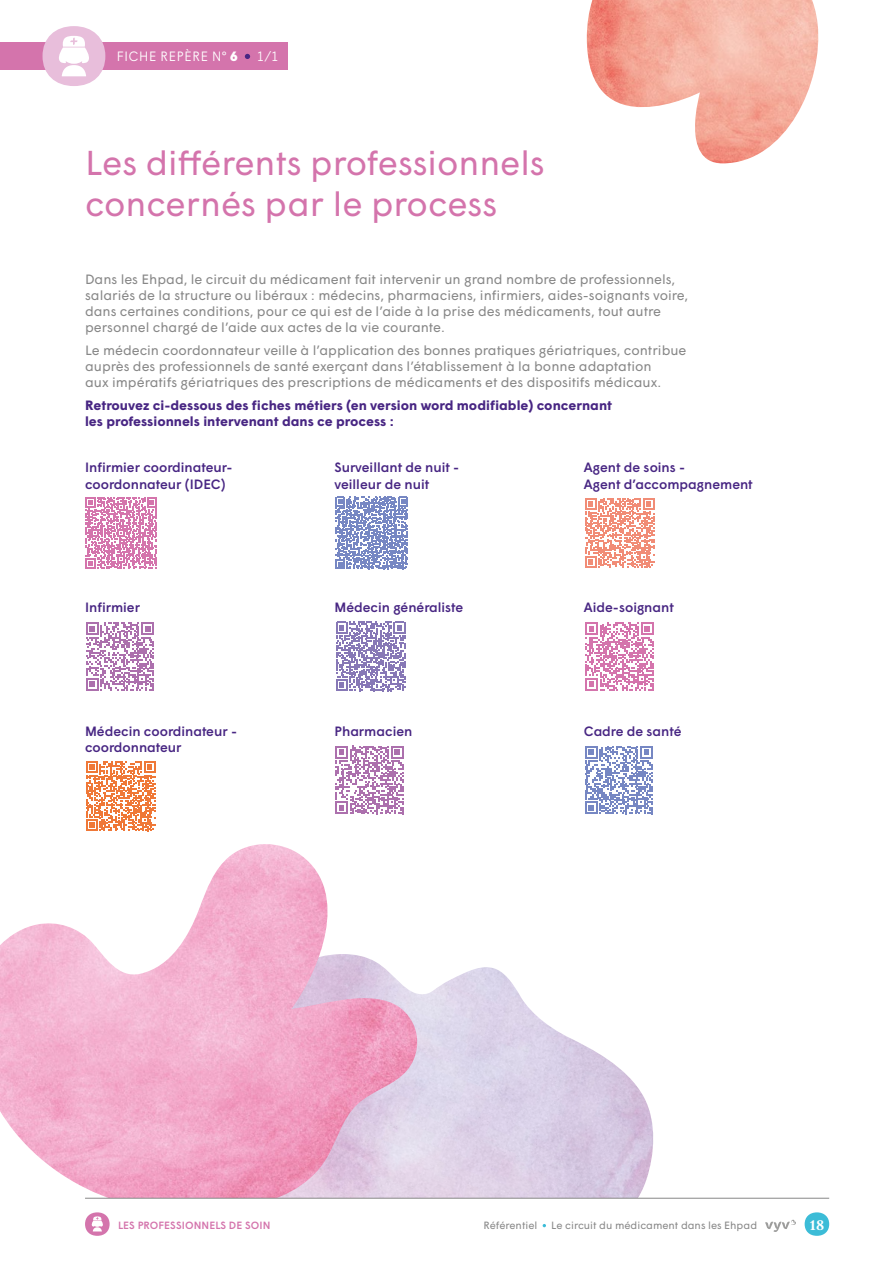
<style>
.page{position:relative;width:893px;height:1263px;background:#fff}
.page>*{position:absolute;margin:0;border:0;box-sizing:border-box;transform-origin:0 0}
.t1{font:34.5px/41.4px "Wigrum";color:#d474ac}
.t2{font:700 15px "Aria Text G1";color:#fff}
.t3{font:13.5px/16.2px "Wigrum";color:#878787}
.t4{font:500 13.5px/16.2px "Wigrum";color:#482683}
.t5{font:700 13.5px/16.2px "Wigrum";color:#482683}
.t6{font:300 13.5px "Wigrum";letter-spacing:.01em;color:#fff}
.t7{font:10.5px "Wigrum";color:#878787}
.t8{font:500 10.5px "Wigrum";letter-spacing:.01em;color:#d474ac}
.s1{font-weight:900}
</style>
<div class="page">
<img style="left:587px;top:0;width:232px;height:163px">
<img style="left:0;top:844px;width:419px;height:354px">
<svg style="left:512px;top:622px;width:317px;height:576px"></svg>
<svg style="left:85px;top:497px;width:72px;height:72px"></svg>
<svg style="left:86px;top:622px;width:68px;height:69px"></svg>
<svg style="left:86px;top:761px;width:70px;height:70px"></svg>
<svg style="left:336px;top:497px;width:72px;height:72px"></svg>
<svg style="left:336px;top:622px;width:69px;height:69px"></svg>
<svg style="left:335px;top:746px;width:69px;height:68px"></svg>
<svg style="left:585px;top:498px;width:70px;height:70px"></svg>
<svg style="left:585px;top:622px;width:68px;height:69px"></svg>
<svg style="left:585px;top:746px;width:68px;height:68px"></svg>
<div style="left:85px;top:1212px;width:25px;height:24px;background:#d474ac;border-radius:50%"></div>
<svg style="left:91px;top:1216px;width:12px;height:15px"></svg>
<div style="left:805px;top:1212px;width:24px;height:24px;background:#3cbcd7;border-radius:50%"></div>
<hr style="left:85px;top:1198px;width:744px;height:1px;background:#878787">
<svg style="left:765px;top:1219px;width:31px;height:13px"></svg>
<div style="left:74px;top:43px;width:213px;height:27px;background:#d474ac"></div>
<svg style="left:245px;top:54px;width:5px;height:5px"></svg>
<div style="left:0;top:43px;width:74px;height:27px;background:#d474ac"></div>
<div style="left:43px;top:26px;width:62px;height:60px;background:#e8bedb;border-radius:50%"></div>
<svg style="left:59px;top:36px;width:30px;height:40px"></svg>
<p class="t6" style="left:116px;top:46px;width:123px">FICHE REPÈRE N° <span class="s1">6</span></p>
<p class="t6" style="left:257px;top:46px;width:23px">1/1</p>
<h1 class="t1" style="left:85px;top:139px;width:461px">Les différents professionnels concernés par le process</h1>
<p class="t3" style="left:85px;top:270px;width:605px">Dans les Ehpad, le circuit du médicament fait intervenir un grand nombre de professionnels, salariés de la structure ou libéraux : médecins, pharmaciens, infirmiers, aides-soignants voire, dans certaines conditions, pour ce qui est de l’aide à la prise des médicaments, tout autre personnel chargé de l’aide aux actes de la vie courante.</p>
<p class="t3" style="left:85px;top:341px;width:603px">Le médecin coordonnateur veille à l’application des bonnes pratiques gériatriques, contribue auprès des professionnels de santé exerçant dans l’établissement à la bonne adaptation<br>aux impératifs gériatriques des prescriptions de médicaments et des dispositifs médicaux.</p>
<p class="t5" style="left:85px;top:396px;width:529px">Retrouvez ci-dessous des fiches métiers (en version word modifiable) concernant les professionnels intervenant dans ce process :</p>
<p class="t4" style="left:85px;top:458px;width:149px">Infirmier coordinateur&shy;coordonnateur (IDEC)</p>
<p class="t4" style="left:334px;top:458px;width:126px">Surveillant de nuit - veilleur de nuit</p>
<p class="t4" style="left:584px;top:458px;width:170px">Agent de soins -<br>Agent d’accompagnement</p>
<p class="t4" style="left:85px;top:598px;width:56px">Infirmier</p>
<p class="t4" style="left:85px;top:722px;width:154px">Médecin coordinateur - coordonnateur</p>
<p class="t4" style="left:334px;top:598px;width:130px">Médecin généraliste</p>
<p class="t4" style="left:334px;top:722px;width:79px">Pharmacien</p>
<p class="t4" style="left:584px;top:598px;width:91px">Aide-soignant</p>
<p class="t4" style="left:584px;top:722px;width:99px">Cadre de santé</p>
<p class="t8" style="left:118px;top:1217px;width:154px">LES PROFESSIONNELS DE SOIN</p>
<p class="t7" style="left:484px;top:1217px;width:55px">Référentiel</p>
<p class="t7" style="left:551px;top:1217px;width:207px">Le circuit du médicament dans les Ehpad</p>
<p class="t2" style="left:809px;top:1215px;width:16px">18</p>
</div>
